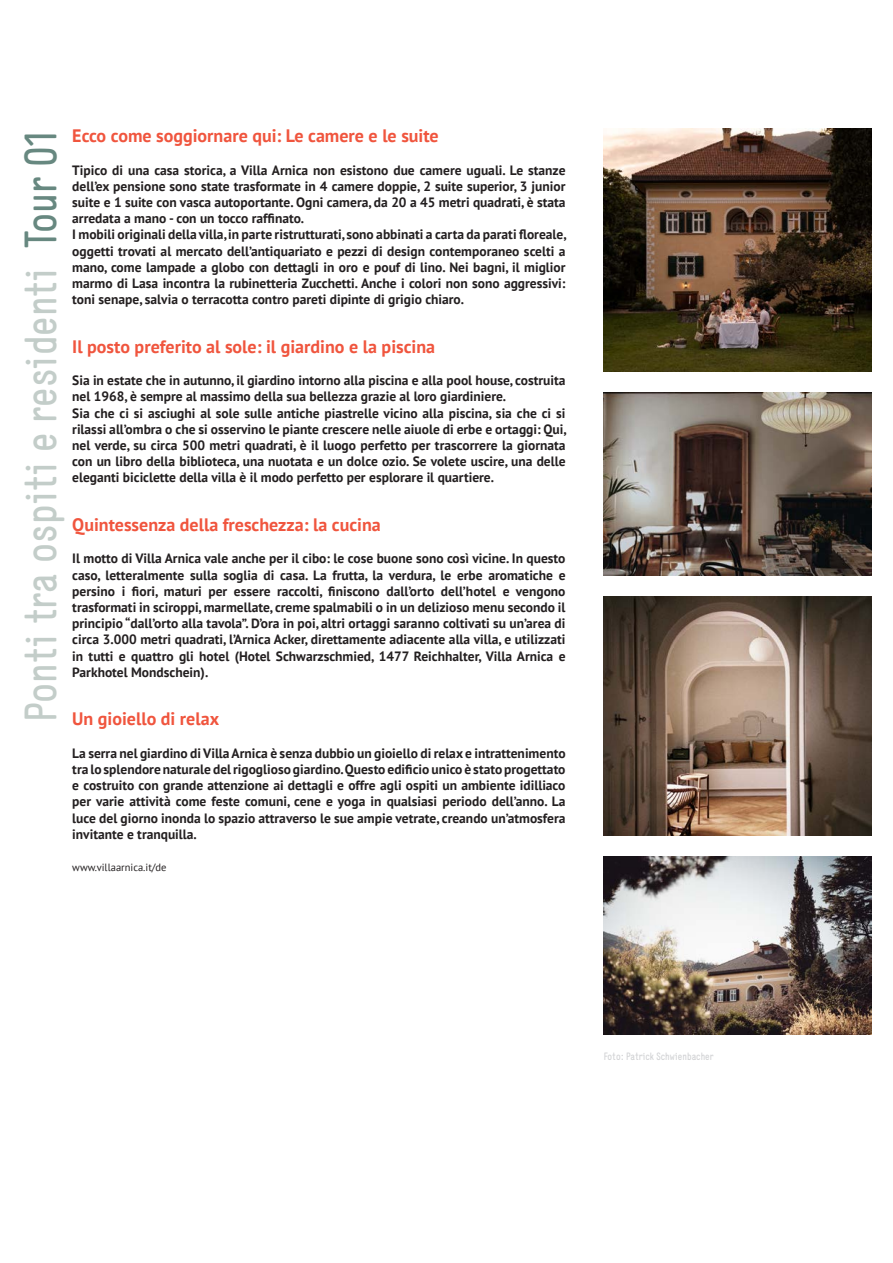
<style>
.page{position:relative;width:893px;height:1263px;background:#fff}
.page>*{position:absolute;margin:0;border:0;box-sizing:border-box;transform-origin:0 0}
.t1{font:45px "Generika MG";color:#c3cdc9}
.t2{font:700 18px "PT Sans";color:#f0553e}
.t3{font:700 13.5px/16.2px "PT Sans";color:#231f20}
.t4{font:10.5px "Generika MG";color:#d1d2d4}
.t5{font:10.5px "PT Sans";color:#231f20}
.s1{color:#678880}
</style>
<div class="page">
<img style="left:604px;top:596px;width:268px;height:239px">
<img style="left:604px;top:129px;width:268px;height:242px">
<img style="left:604px;top:392px;width:268px;height:183px">
<img style="left:604px;top:857px;width:268px;height:178px">
<h1 class="t1" style="left:15px;top:722px;width:594px;rotate:-90deg">Ponti tra ospiti e residenti <span class="s1">Tour 01</span></h1>
<h2 class="t2" style="left:72px;top:124px;width:368px">Ecco come soggiornare qui: Le camere e le suite</h2>
<p class="t3" style="left:72px;top:161px;width:496px">Tipico di una casa storica, a Villa Arnica non esistono due camere uguali. Le stanze dell’ex pensione sono state trasformate in 4 camere doppie, 2 suite superior, 3 junior suite e 1 suite con vasca autoportante. Ogni camera, da 20 a 45 metri quadrati, è stata arredata a mano - con un tocco raffinato.<br>I mobili originali della villa, in parte ristrutturati, sono abbinati a carta da parati floreale, oggetti trovati al mercato dell’antiquariato e pezzi di design contemporaneo scelti a mano, come lampade a globo con dettagli in oro e pouf di lino. Nei bagni, il miglior marmo di Lasa incontra la rubinetteria Zucchetti. Anche i colori non sono aggressivi: toni senape, salvia o terracotta contro pareti dipinte di grigio chiaro.</p>
<h2 class="t2" style="left:72px;top:334px;width:364px">Il posto preferito al sole: il giardino e la piscina</h2>
<p class="t3" style="left:72px;top:372px;width:496px">Sia in estate che in autunno, il giardino intorno alla piscina e alla pool house, costruita nel 1968, è sempre al massimo della sua bellezza grazie al loro giardiniere.<br>Sia che ci si asciughi al sole sulle antiche piastrelle vicino alla piscina, sia che ci si rilassi all’ombra o che si osservino le piante crescere nelle aiuole di erbe e ortaggi: Qui, nel verde, su circa 500 metri quadrati, è il luogo perfetto per trascorrere la giornata con un libro della biblioteca, una nuotata e un dolce ozio. Se volete uscire, una delle eleganti biciclette della villa è il modo perfetto per esplorare il quartiere.</p>
<h2 class="t2" style="left:72px;top:513px;width:310px">Quintessenza della freschezza: la cucina</h2>
<p class="t3" style="left:72px;top:550px;width:495px;text-align:justify">Il motto di Villa Arnica vale anche per il cibo: le cose buone sono così vicine. In questo caso, letteralmente sulla soglia di casa. La frutta, la verdura, le erbe aromatiche e persino i fiori, maturi per essere raccolti, finiscono dall’orto dell’hotel e vengono trasformati in sciroppi, marmellate, creme spalmabili o in un delizioso menu secondo il principio “dall’orto alla tavola”. D’ora in poi, altri ortaggi saranno coltivati su un’area di circa 3.000 metri quadrati, l’Arnica Acker, direttamente adiacente alla villa, e utilizzati in tutti e quattro gli hotel (Hotel Schwarzschmied, 1477 Reichhalter, Villa Arnica e Parkhotel Mondschein).</p>
<h2 class="t2" style="left:72px;top:707px;width:148px">Un gioiello di relax</h2>
<p class="t3" style="left:72px;top:745px;width:495px;text-align:justify">La serra nel giardino di Villa Arnica è senza dubbio un gioiello di relax e intrattenimento tra lo splendore naturale del rigoglioso giardino. Questo edificio unico è stato progettato e costruito con grande attenzione ai dettagli e offre agli ospiti un ambiente idilliaco per varie attività come feste comuni, cene e yoga in qualsiasi periodo dell’anno. La luce del giorno inonda lo spazio attraverso le sue ampie vetrate, creando un’atmosfera invitante e tranquilla.</p>
<p class="t5" style="left:72px;top:861px;width:96px">www.villaarnica.it/de</p>
<p class="t4" style="left:604px;top:1050px;width:111px">Foto: Patrick Schwienbacher</p>
</div>
